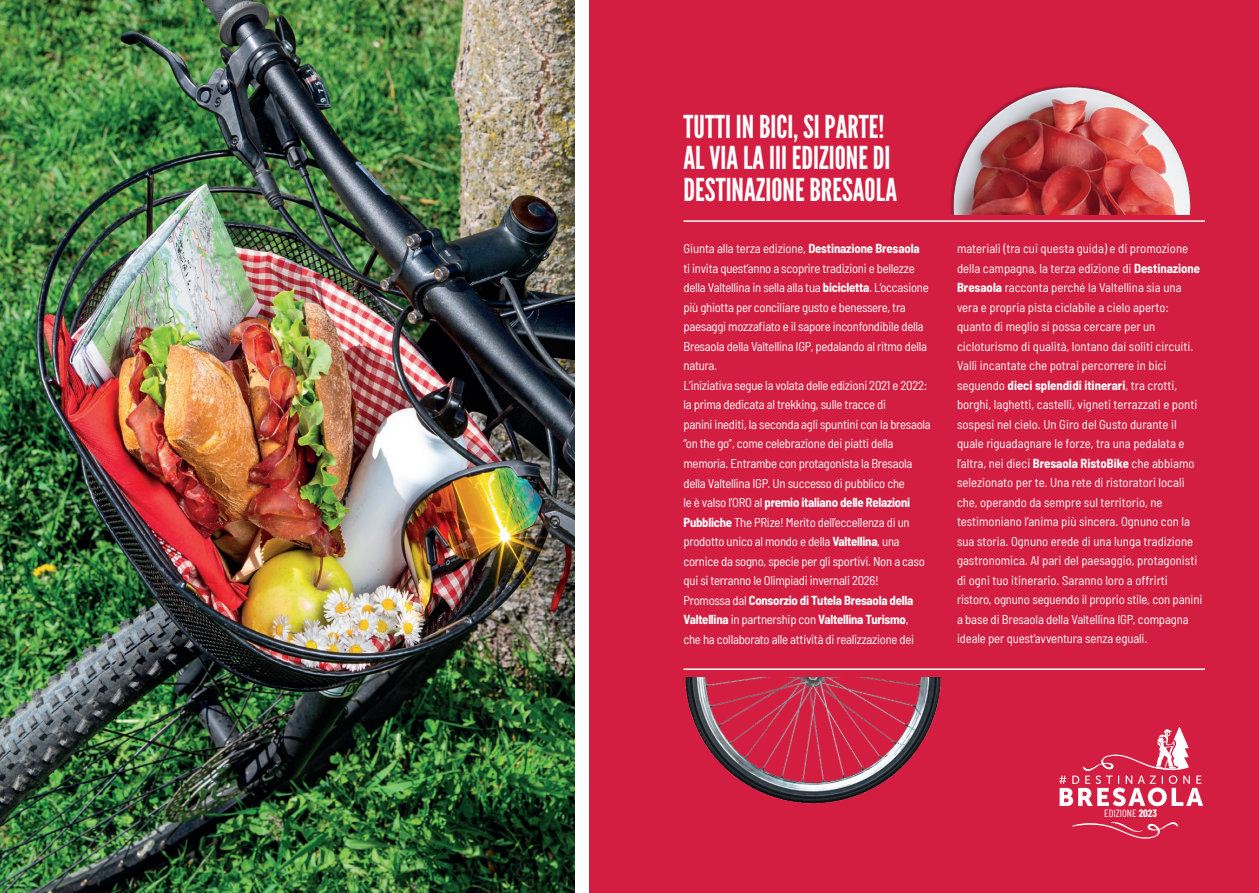
<style>
.page{position:relative;width:1259px;height:893px;background:#fff}
.page>*{position:absolute;margin:0;border:0;box-sizing:border-box;transform-origin:0 0}
.t1{font:31.5px/31.5px "League Gothic";color:#fff}
.t2{font:semi-condensed 12.75px/19.5px "Barlow";letter-spacing:-.01em;color:#fff}
.t3{font:700 semi-condensed 12.75px/19.5px "Barlow";letter-spacing:-.02em;color:#fff}
.t4{font:10.5px "Barlow Condensed";color:#fff}
.s1{font-weight:700}
.s2{font-weight:400}
</style>
<div class="page">
<div style="left:575px;top:0;width:684px;height:893px;background:#d41e41"></div>
<img style="left:0;top:0;width:575px;height:893px">
<svg style="left:1072px;top:822px;width:107px;height:17px"></svg>
<svg style="left:1059px;top:727px;width:144px;height:79px"></svg>
<hr style="left:683px;top:220px;width:522px;height:2px;background:#fff">
<hr style="left:683px;top:668px;width:522px;height:2px;background:#fff">
<img style="left:685px;top:677px;width:256px;height:127px">
<img style="left:950px;top:84px;width:241px;height:131px">
<div style="left:575px;top:0;width:13px;height:893px;background:#fff"></div>
<p class="t1" style="left:683px;top:111px;width:202px">TUTTI IN BICI, SI PARTE!</p>
<p class="t1" style="left:683px;top:143px;width:215px">AL VIA LA III EDIZIONE DI<br>DESTINAZIONE BRESAOLA</p>
<p class="t2" style="left:683px;top:238px;width:247px">Giunta alla terza edizione, <span class="s1">Destinazione Bresaola </span>ti invita quest’anno a scoprire tradizioni e bellezze della Valtellina in sella alla tua <span class="s1">bicicletta</span>. L’occasione più ghiotta per conciliare gusto e benessere, tra paesaggi mozzafiato e il sapore inconfondibile della Bresaola della Valtellina IGP, pedalando al ritmo della natura.</p>
<p class="t2" style="left:683px;top:375px;width:245px">L’iniziativa segue la volata delle edizioni 2021 e 2022: la prima dedicata al trekking, sulle tracce di</p>
<p class="t2" style="left:683px;top:414px;width:249px">panini inediti, la seconda agli spuntini con la bresaola “on the go”, come celebrazione dei piatti della memoria. Entrambe con protagonista la Bresaola della Valtellina IGP. Un successo di pubblico che<br>le è valso l’ORO al <span class="s1">premio italiano delle Relazioni Pubbliche</span> The PRize! Merito dell’eccellenza di un prodotto unico al mondo e della <span class="s1">Valtellina</span>, una cornice da sogno, specie per gli sportivi. Non a caso qui si terranno le Olimpiadi invernali 2026!</p>
<p class="t3" style="left:683px;top:589px;width:231px"><span class="s2">Promossa dal</span> Consorzio di Tutela Bresaola della<br>Valtellina <span class="s2">in partnership con</span> Valtellina Turismo<span class="s2">,</span></p>
<p class="t2" style="left:683px;top:628px;width:232px">che ha collaborato alle attività di realizzazione dei</p>
<p class="t2" style="left:957px;top:238px;width:233px">materiali (tra cui questa guida) e di promozione</p>
<p class="t2" style="left:957px;top:257px;width:245px">della campagna, la terza edizione di <span class="s1">Destinazione<br>Bresaola</span> racconta perché la Valtellina sia una</p>
<p class="t2" style="left:957px;top:296px;width:238px">vera e propria pista ciclabile a cielo aperto: quanto di meglio si possa cercare per un cicloturismo di qualità, lontano dai soliti circuiti.</p>
<p class="t2" style="left:957px;top:355px;width:242px">Valli incantate che potrai percorrere in bici seguendo <span class="s1">dieci splendidi itinerari</span>, tra crotti, borghi, laghetti, castelli, vigneti terrazzati e ponti sospesi nel cielo. Un Giro del Gusto durante il quale riguadagnare le forze, tra una pedalata e l’altra, nei dieci <span class="s1">Bresaola RistoBike</span> che abbiamo</p>
<p class="t2" style="left:957px;top:472px;width:229px">selezionato per te. Una rete di ristoratori locali che, operando da sempre sul territorio, ne</p>
<p class="t2" style="left:957px;top:511px;width:238px">testimoniano l’anima più sincera. Ognuno con la sua storia. Ognuno erede di una lunga tradizione</p>
<p class="t2" style="left:957px;top:550px;width:242px">gastronomica. Al pari del paesaggio, protagonisti di ogni tuo itinerario. Saranno loro a offrirti</p>
<p class="t2" style="left:957px;top:589px;width:247px">ristoro, ognuno seguendo il proprio stile, con panini a base di Bresaola della Valtellina IGP, compagna ideale per quest’avventura senza eguali.</p>
<p class="t4" style="left:1104px;top:806px;width:54px">EDIZIONE <span class="s1">2023</span></p>
</div>
